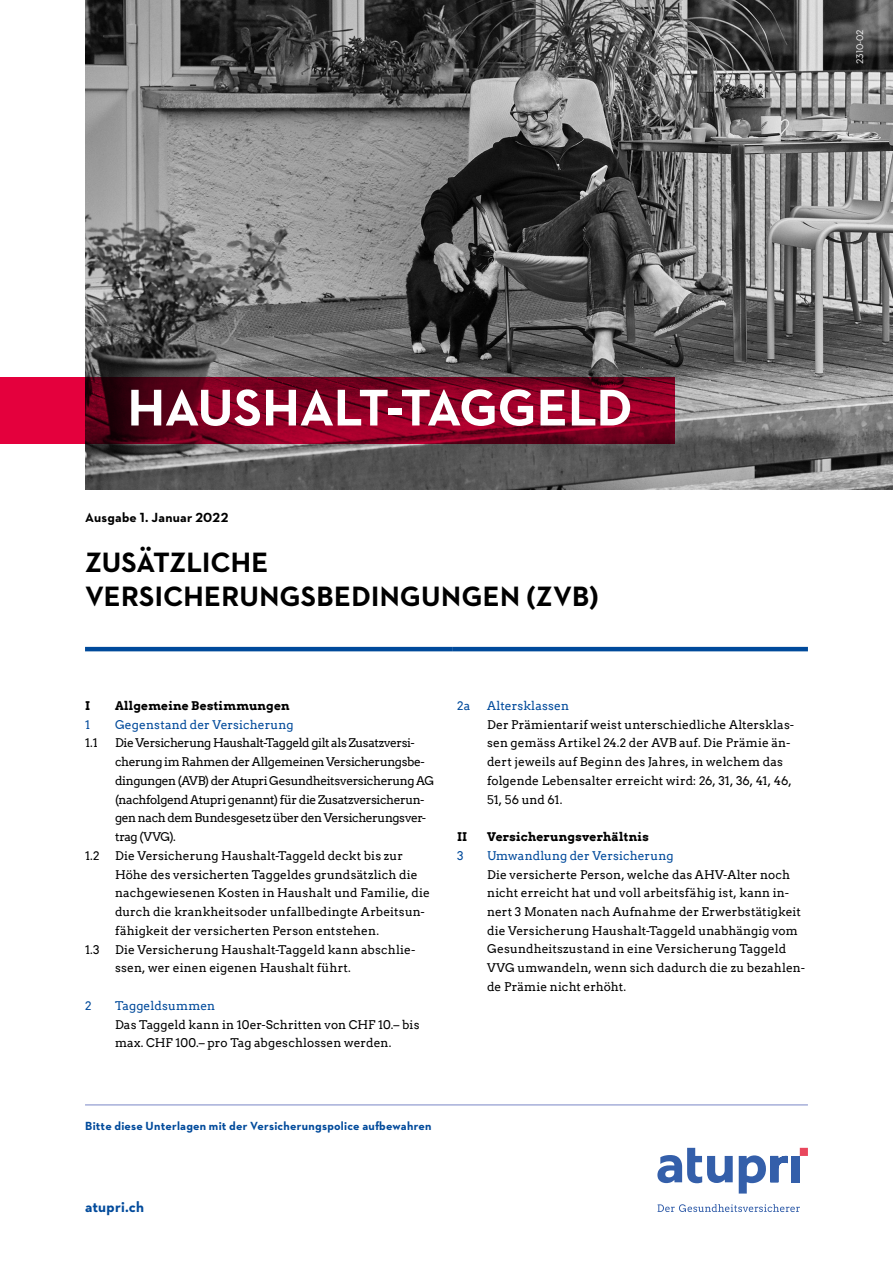
<style>
.page{position:relative;width:893px;height:1263px;background:#fff}
.page>*{position:absolute;margin:0;border:0;box-sizing:border-box;transform-origin:0 0}
.t1{font:700 52.5px "Neutraface 2 Text";letter-spacing:-.005em;color:#fff}
.t2{font:700 28.5px/34.5px "Neutraface 2 Text";letter-spacing:.005em;color:#000}
.t3{font:700 15px "Neutraface 2 Text";letter-spacing:.01em;color:#004a9b}
.t4{font:700 13.5px "Neutraface 2 Text";letter-spacing:.02em;color:#000}
.t5{font:12px/18.8px "Arvo";color:#000}
.t6{font:12px/18.8px "Arvo";letter-spacing:-.035em;color:#000}
.t7{font:12px "Arvo";letter-spacing:.005em;color:#004a9b}
.t8{font:700 12px "Neutraface 2 Text";letter-spacing:.02em;color:#004a9b}
.t9{font:700 12px "Arvo";letter-spacing:.015em;color:#000}
.t10{font:9.75px "Neutraface 2 Text";color:#fff}
</style>
<div class="page">
<svg style="left:800px;top:1148px;width:8px;height:8px"></svg>
<svg style="left:657px;top:1148px;width:76px;height:35px"></svg>
<svg style="left:739px;top:1155px;width:49px;height:38px"></svg>
<div style="left:792px;top:1156px;width:8px;height:26px;background:#345faa"></div>
<svg style="left:658px;top:1204px;width:142px;height:8px"></svg>
<img style="left:85px;top:0;width:808px;height:489px">
<svg style="left:0;top:377px;width:675px;height:66px"></svg>
<hr style="left:85px;top:647px;width:368px;height:4px;background:#004a9b">
<hr style="left:453px;top:647px;width:355px;height:4px;background:#004a9b">
<hr style="left:85px;top:1104px;width:723px;height:1px;background:#a6afd9">
<p class="t10" style="left:854px;top:64px;width:36px;rotate:-90deg">2310-02</p>
<h1 class="t1" style="left:128px;top:374px;width:507px">HAUSHALT-TAGGELD</h1>
<p class="t4" style="left:85px;top:509px;width:145px">Ausgabe 1. Januar 2022</p>
<h2 class="t2" style="left:85px;top:545px;width:515px">ZUSÄTZLICHE<br>VERSICHERUNGSBEDINGUNGEN (ZVB)</h2>
<p class="t9" style="left:85px;top:698px;width:6px">I</p>
<p class="t9" style="left:115px;top:698px;width:176px">Allgemeine Bestimmungen</p>
<p class="t7" style="left:85px;top:717px;width:7px">1</p>
<p class="t7" style="left:115px;top:717px;width:180px">Gegenstand der Versicherung</p>
<p class="t5" style="left:85px;top:734px;width:14px">1.1</p>
<p class="t6" style="left:115px;top:734px;width:321px">Die Versicherung Haushalt-Taggeld gilt als Zusatzversi&shy;cherung im Rahmen der Allgemeinen Versicherungsbe&shy;dingungen (AVB) der Atupri Gesundheitsversicherung AG (nachfolgend Atupri genannt) für die Zusatzversicherun&shy;gen nach dem Bundesgesetz über den Versicherungsver&shy;trag (VVG).</p>
<p class="t5" style="left:85px;top:846px;width:16px">1.2</p>
<p class="t5" style="left:115px;top:846px;width:316px">Die Versicherung Haushalt-Taggeld deckt bis zur Höhe des versicherten Taggeldes grundsätzlich die nachgewiesenen Kosten in Haushalt und Familie, die durch die krankheitsoder unfallbedingte Arbeitsun&shy;fähigkeit der versicherten Person entstehen.</p>
<p class="t5" style="left:85px;top:940px;width:16px">1.3</p>
<p class="t5" style="left:115px;top:940px;width:302px">Die Versicherung Haushalt-Taggeld kann abschlie&shy;ssen, wer einen eigenen Haushalt führt.</p>
<p class="t7" style="left:85px;top:998px;width:8px">2</p>
<p class="t7" style="left:115px;top:998px;width:102px">Taggeldsummen</p>
<p class="t5" style="left:115px;top:1015px;width:306px">Das Taggeld kann in 10er-Schritten von CHF 10.– bis max. CHF 100.– pro Tag abgeschlossen werden.</p>
<p class="t7" style="left:457px;top:698px;width:15px">2a</p>
<p class="t7" style="left:487px;top:698px;width:84px">Altersklassen</p>
<p class="t5" style="left:487px;top:715px;width:309px">Der Prämientarif weist unterschiedliche Altersklas&shy;sen gemäss Artikel 24.2 der AVB auf. Die Prämie än&shy;dert jeweils auf Beginn des Jahres, in welchem das folgende Lebensalter erreicht wird: 26, 31, 36, 41, 46, 51, 56 und 61.</p>
<p class="t9" style="left:457px;top:829px;width:11px">II</p>
<p class="t9" style="left:487px;top:829px;width:163px">Versicherungsverhältnis</p>
<p class="t7" style="left:457px;top:848px;width:8px">3</p>
<p class="t7" style="left:487px;top:848px;width:188px">Umwandlung der Versicherung</p>
<p class="t5" style="left:487px;top:865px;width:319px">Die versicherte Person, welche das AHV-Alter noch nicht erreicht hat und voll arbeitsfähig ist, kann in&shy;nert 3 Monaten nach Aufnahme der Erwerbstätigkeit die Versicherung Haushalt-Taggeld unabhängig vom Gesundheitszustand in eine Versicherung Taggeld VVG umwandeln, wenn sich dadurch die zu bezahlen&shy;de Prämie nicht erhöht.</p>
<p class="t8" style="left:85px;top:1118px;width:348px">Bitte diese Unterlagen mit der Versicherungspolice aufbewahren</p>
<p class="t3" style="left:85px;top:1197px;width:61px">atupri.ch</p>
</div>
